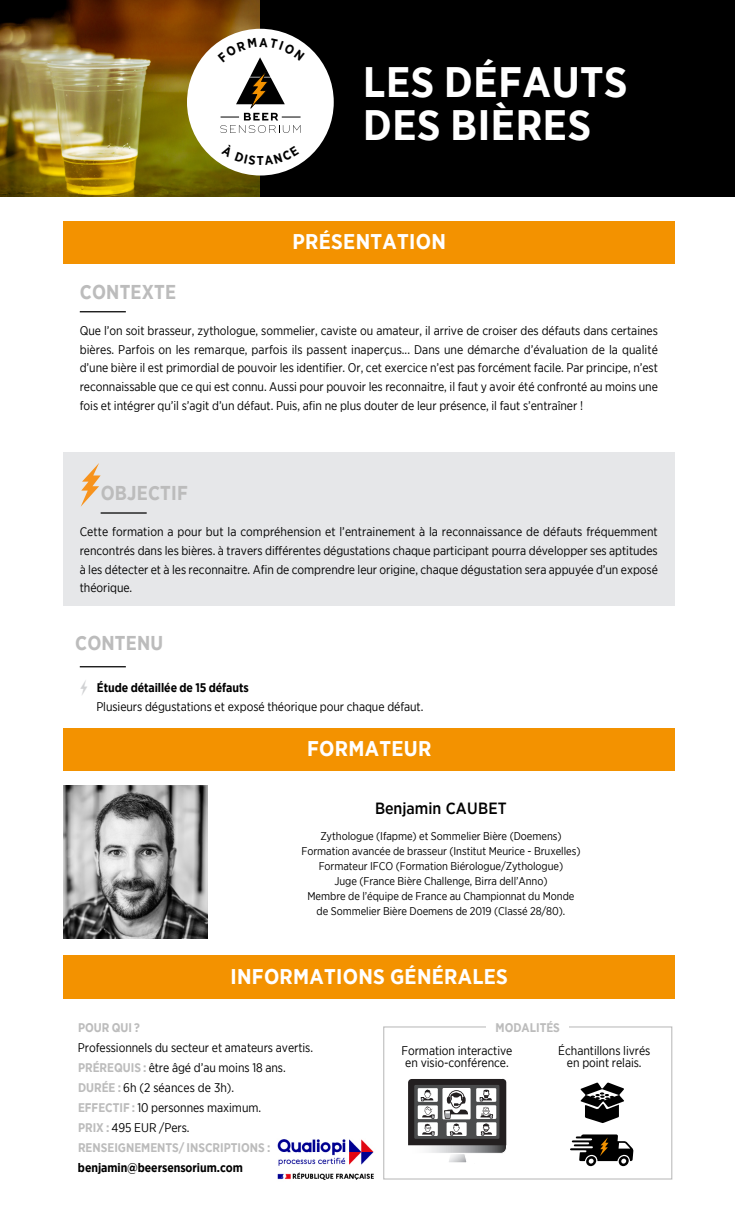
<style>
.page{position:relative;width:735px;height:1230px;background:#fff}
.page>*{position:absolute;margin:0;border:0;box-sizing:border-box;transform-origin:0 0}
.t1{font:700 42.5px/43.8px "Gotham Narrow";letter-spacing:.015em;color:#fff}
.t2{font:700 21.25px "Gotham Narrow";letter-spacing:.015em;color:#fff}
.t3{font:700 20px "Gotham Narrow";letter-spacing:.01em;color:#bcbcbc}
.t4{font:500 16.25px "Gotham Narrow";color:#000}
.t5{font:700 12.75px "Gotham Narrow";color:#000}
.t6{font:12.5px/18.8px "Gotham Narrow";letter-spacing:-.005em;color:#000;text-align:justify}
.t7{font:700 12.5px "Gotham Narrow";letter-spacing:-.005em;color:#000}
.t8{font:700 12.5px "Gotham Narrow";color:#bcbcbc}
.t9{font:11.25px/15px "Gotham Narrow";letter-spacing:-.005em;color:#000;text-align:center}
.s1{font-family:"Lightning Bolt";font-weight:400;font-size:23.75px;color:#d1d2d4}
.s2{font-weight:700;color:#bcbcbc}
</style>
<div class="page">
<div style="left:383px;top:1026px;width:289px;height:154px;border:1px solid #bcbcbc"></div>
<div style="left:64px;top:452px;width:611px;height:153px;background:#e6e7e9"></div>
<div style="left:0;top:0;width:735px;height:197px;background:#000"></div>
<img style="left:0;top:0;width:260px;height:197px">
<div style="left:64px;top:956px;width:611px;height:43px;background:#f39200"></div>
<hr style="left:80px;top:311px;width:46px;height:1px;background:#000">
<hr style="left:101px;top:512px;width:46px;height:2px;background:#000">
<hr style="left:80px;top:666px;width:46px;height:1px;background:#000">
<img style="left:277px;top:1139px;width:97px;height:41px">
<img style="left:64px;top:785px;width:144px;height:154px">
<div style="left:64px;top:728px;width:611px;height:43px;background:#f39200"></div>
<div style="left:64px;top:221px;width:611px;height:43px;background:#f39200"></div>
<div style="left:187px;top:29px;width:147px;height:147px;background:#fff;border-radius:50%"></div>
<svg style="left:408px;top:1078px;width:99px;height:85px"></svg>
<svg style="left:570px;top:1134px;width:63px;height:32px"></svg>
<div style="left:486px;top:1022px;width:83px;height:15px;background:#fff"></div>
<svg style="left:81px;top:463px;width:20px;height:44px"></svg>
<svg style="left:580px;top:1082px;width:44px;height:41px"></svg>
<svg style="left:218px;top:38px;width:87px;height:95px"></svg>
<p class="t5" style="left:257px;top:153px;width:9px">T</p>
<p class="t1" style="left:363px;top:60px;width:266px">LES DÉFAUTS<br>DES BIÈRES</p>
<p class="t2" style="left:293px;top:228px;width:155px">PRÉSENTATION</p>
<p class="t3" style="left:80px;top:279px;width:98px">CONTEXTE</p>
<p class="t6" style="left:80px;top:321px;width:580px">Que l’on soit brasseur, zythologue, sommelier, caviste ou amateur, il arrive de croiser des défauts dans certaines bières. Parfois on les remarque, parfois ils passent inaperçus... Dans une démarche d’évaluation de la qualité d’une bière il est primordial de pouvoir les identifier. Or, cet exercice n’est pas forcément facile. Par principe, n’est reconnaissable que ce qui est connu. Aussi pour pouvoir les reconnaitre, il faut y avoir été confronté au moins une fois et intégrer qu’il s’agit d’un défaut. Puis, afin ne plus douter de leur présence, il faut s’entraîner !</p>
<p class="t3" style="left:101px;top:480px;width:89px">OBJECTIF</p>
<p class="t6" style="left:80px;top:522px;width:580px">Cette formation a pour but la compréhension et l’entrainement à la reconnaissance de défauts fréquemment rencontrés dans les bières. à travers différentes dégustations chaque participant pourra développer ses aptitudes à les détecter et à les reconnaitre. Afin de comprendre leur origine, chaque dégustation sera appuyée d’un exposé théorique.</p>
<p class="t3" style="left:75px;top:630px;width:90px">CONTENU</p>
<p class="t7" style="left:80px;top:680px;width:170px"><span class="s1">M</span> Étude détaillée de 15 défauts</p>
<p class="t6" style="left:96px;top:697px;width:329px">Plusieurs dégustations et exposé théorique pour chaque défaut.</p>
<p class="t2" style="left:307px;top:735px;width:126px">FORMATEUR</p>
<p class="t4" style="left:375px;top:798px;width:133px">Benjamin CAUBET</p>
<p class="t9" style="left:320px;top:828px;width:243px">Zythologue (Ifapme) et Sommelier Bière (Doemens)</p>
<p class="t9" style="left:301px;top:843px;width:280px">Formation avancée de brasseur (Institut Meurice - Bruxelles)</p>
<p class="t9" style="left:319px;top:858px;width:246px">Formateur IFCO (Formation Biérologue/Zythologue)</p>
<p class="t9" style="left:334px;top:873px;width:215px">Juge (France Bière Challenge, Birra dell’Anno)</p>
<p class="t9" style="left:308px;top:888px;width:268px">Membre de l’équipe de France au Championnat du Monde de Sommelier Bière Doemens de 2019 (Classé 28/80).</p>
<p class="t2" style="left:231px;top:963px;width:279px">INFORMATIONS GÉNÉRALES</p>
<p class="t8" style="left:78px;top:1020px;width:63px">POUR QUI ?</p>
<p class="t6" style="left:78px;top:1038px;width:237px">Professionnels du secteur et amateurs avertis.</p>
<p class="t6" style="left:78px;top:1058px;width:209px"><span class="s2">PRÉREQUIS :</span> être âgé d’au moins 18 ans.</p>
<p class="t6" style="left:78px;top:1078px;width:158px"><span class="s2">DURÉE :</span> 6h (2 séances de 3h).</p>
<p class="t6" style="left:78px;top:1098px;width:185px"><span class="s2">EFFECTIF :</span> 10 personnes maximum.</p>
<p class="t6" style="left:78px;top:1118px;width:113px"><span class="s2">PRIX :</span> 495 EUR /Pers.</p>
<p class="t8" style="left:78px;top:1140px;width:194px">RENSEIGNEMENTS/ INSCRIPTIONS :</p>
<p class="t7" style="left:78px;top:1160px;width:166px">benjamin@beersensorium.com</p>
<p class="t8" style="left:496px;top:1019px;width:66px">MODALITÉS</p>
<p class="t6" style="left:402px;top:1041px;width:112px">Formation interactive</p>
<p class="t6" style="left:405px;top:1053px;width:105px">en visio-conférence.</p>
<p class="t6" style="left:558px;top:1041px;width:94px">Échantillons livrés</p>
<p class="t6" style="left:567px;top:1053px;width:76px">en point relais.</p>
</div>
